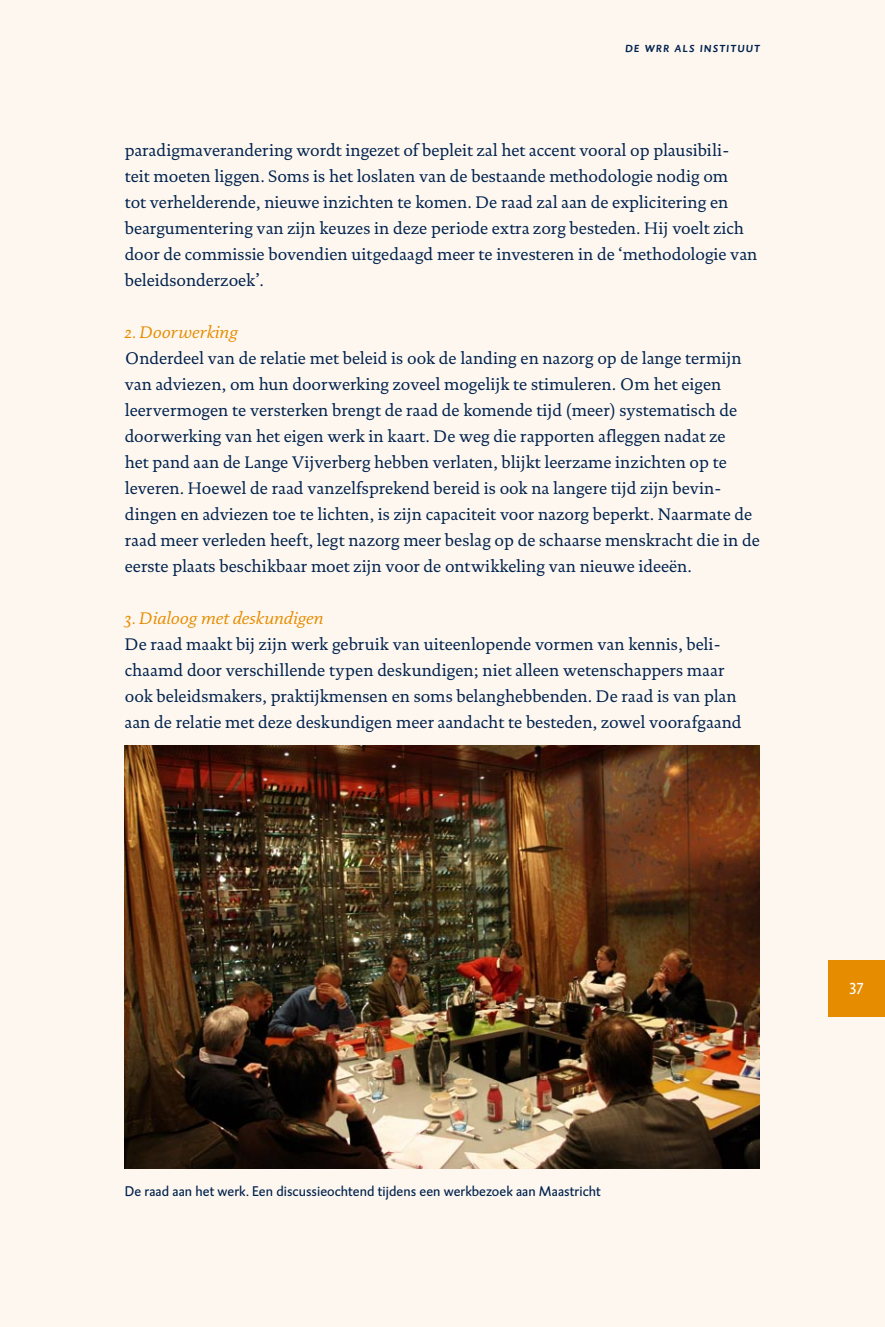
<style>
.page{position:relative;width:885px;height:1327px;background:#fff}
.page>*{position:absolute;margin:0;border:0;box-sizing:border-box;transform-origin:0 0}
.t1{font:17px/26px "DTL Documenta ST";color:#00224e}
.t2{font:italic 17px "DTL Documenta ST";color:#e68c00}
.t3{font:17px "DTL Caspari ST";color:#fff}
.t4{font:14.4px "DTL Caspari ST";letter-spacing:.005em;color:#00224e}
.t5{font:italic 500 14px "DTL Caspari T Caps";letter-spacing:.07em;color:#00224e}
</style>
<div class="page">
<div style="left:0;top:0;width:884px;height:1327px;background:#fef7ef"></div>
<div style="left:828px;top:960px;width:56px;height:57px;background:#e68c00"></div>
<img style="left:125px;top:745px;width:634px;height:423px">
<p class="t5" style="left:625px;top:39px;width:137px">de wrr als instituut</p>
<p class="t1" style="left:125px;top:137px;width:634px">paradigmaverandering wordt ingezet of bepleit zal het accent vooral op plausibili&shy;teit moeten liggen. Soms is het loslaten van de bestaande methodologie nodig om<br>tot verhelderende, nieuwe inzichten te komen. De raad zal aan de explicitering en beargumentering van zijn keuzes in deze periode extra zorg besteden. Hij voelt zich door de commissie bovendien uitgedaagd meer te investeren in de ‘methodologie van beleidsonderzoek’.</p>
<p class="t2" style="left:125px;top:322px;width:114px">2. Doorwerking</p>
<p class="t1" style="left:125px;top:345px;width:636px">Onderdeel van de relatie met beleid is ook de landing en nazorg op de lange termijn van adviezen, om hun doorwerking zoveel mogelijk te stimuleren. Om het eigen leervermogen te versterken brengt de raad de komende tijd (meer) systematisch de doorwerking van het eigen werk in kaart. De weg die rapporten afleggen nadat ze<br>het pand aan de Lange Vijverberg hebben verlaten, blijkt leerzame inzichten op te leveren. Hoewel de raad vanzelfsprekend bereid is ook na langere tijd zijn bevin&shy;dingen en adviezen toe te lichten, is zijn capaciteit voor nazorg beperkt. Naarmate de raad meer verleden heeft, legt nazorg meer beslag op de schaarse menskracht die in de eerste plaats beschikbaar moet zijn voor de ontwikkeling van nieuwe ideeën.</p>
<p class="t2" style="left:125px;top:608px;width:200px">3. Dialoog met deskundigen</p>
<p class="t1" style="left:125px;top:631px;width:618px">De raad maakt bij zijn werk gebruik van uiteenlopende vormen van kennis, beli&shy;chaamd door verschillende typen deskundigen; niet alleen wetenschappers maar ook beleidsmakers, praktijkmensen en soms belanghebbenden. De raad is van plan aan de relatie met deze deskundigen meer aandacht te besteden, zowel voorafgaand</p>
<p class="t4" style="left:125px;top:1183px;width:477px">De raad aan het werk. Een discussieochtend tijdens een werkbezoek aan Maastricht</p>
<p class="t3" style="left:849px;top:975px;width:15px">37</p>
</div>
